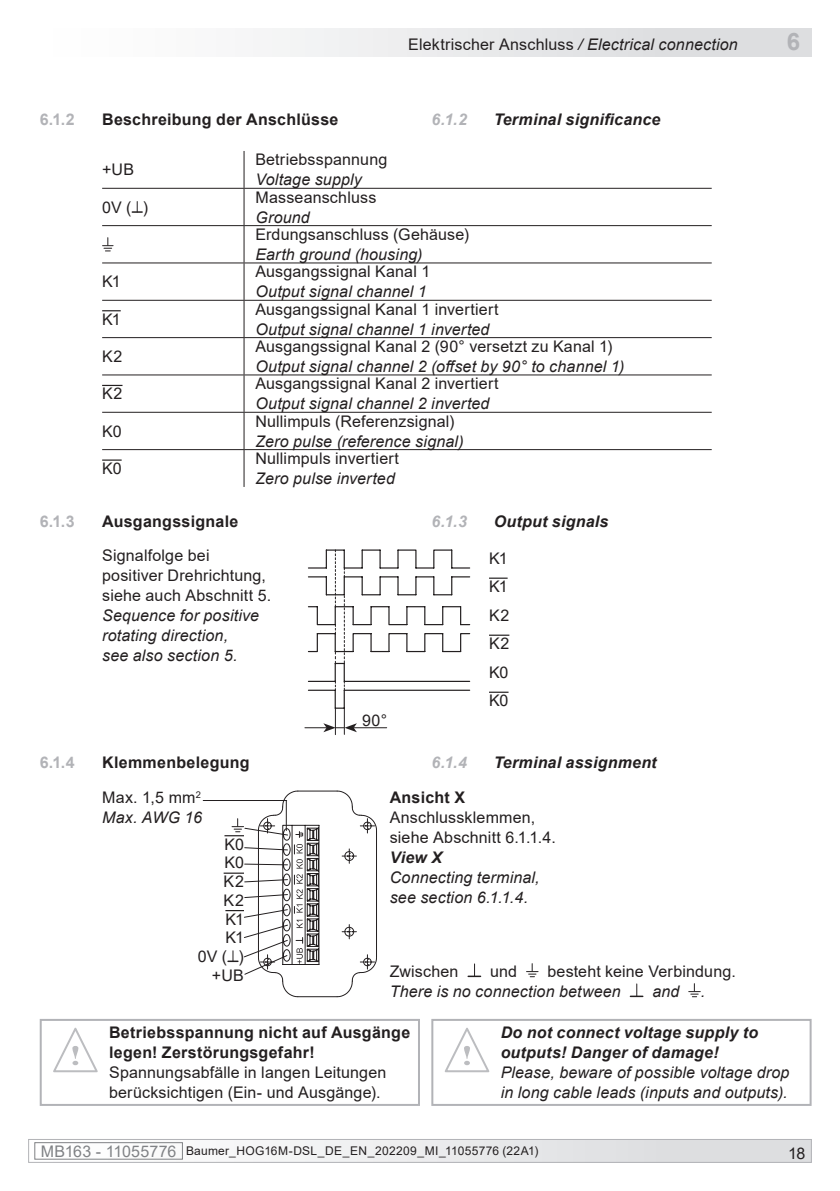
<style>
.page{position:relative;width:840px;height:1191px;background:#fff}
.page>*{position:absolute;margin:0;border:0;box-sizing:border-box;transform-origin:0 0}
.MB-Leiste_oben_recht{font:700 24px "Arial";color:#b2b3b7}
.DE_links{font:16px/20px "Arial";letter-spacing:.01em;color:#231f20}
.EN_links{font:italic 16px/20px "Arial";letter-spacing:.01em;color:#231f20}
.Achtung_DE{font:700 16px/20px "Arial";letter-spacing:.015em;color:#231f20}
.Kapitel_1-1-1_DE{font:700 16px "Arial";letter-spacing:.015em;color:#231f20}
.Kapitel_1-1-1_EN{font:italic 700 16px "Arial";letter-spacing:.01em;color:#231f20}
.Achtung_EN{font:italic 700 16px/20px "Arial";letter-spacing:.015em;color:#231f20}
.MB-Leiste_oben_recht-2{font:16px "Arial";letter-spacing:.01em;color:#231f20}
.DE_rechts{font:16px "Arial";letter-spacing:-.005em;color:#231f20}
.Kapitel_1-1-1_DE-2{font:700 16px "Arial";color:#b2b3b7}
.Kapitel_1-1-1_EN-2{font:italic 700 16px "Arial";color:#b2b3b7}
.t1{font:12px "Arial";letter-spacing:.025em;color:#231f20}
.s1{font-style:italic}
.s2{font-weight:700}
.s3{font-size:16px;color:#808285}
</style>
<div class="page">
<div style="left:29px;top:1139px;width:781px;height:23px;background:linear-gradient(to right,#f9f9f9,#dbdcdf)"></div>
<div style="left:35px;top:1142px;width:147px;height:17px;border:1px solid #808285"></div>
<div style="left:28px;top:1139px;width:783px;height:23px;border:1px solid #b2b3b7"></div>
<div style="left:28px;top:28px;width:783px;height:29px;background:linear-gradient(to right,#fff,#d8d9dc)"></div>
<svg style="left:53px;top:1027px;width:45px;height:45px"></svg>
<div style="left:40px;top:1019px;width:380px;height:87px;border:2px solid #b2b3b7"></div>
<svg style="left:444px;top:1028px;width:45px;height:44px"></svg>
<div style="left:431px;top:1019px;width:380px;height:87px;border:2px solid #b2b3b7"></div>
<svg style="left:468px;top:964px;width:12px;height:13px"></svg>
<svg style="left:526px;top:963px;width:11px;height:14px"></svg>
<svg style="left:630px;top:984px;width:12px;height:13px"></svg>
<svg style="left:688px;top:983px;width:12px;height:14px"></svg>
<svg style="left:223px;top:790px;width:154px;height:207px"></svg>
<hr style="left:203px;top:800px;width:83px;height:1px;background:#231f20">
<hr style="left:243px;top:151px;width:1px;height:37px;background:#231f20">
<hr style="left:102px;top:188px;width:142px;height:1px;background:#231f20">
<hr style="left:244px;top:188px;width:467px;height:1px;background:#231f20">
<hr style="left:243px;top:189px;width:1px;height:36px;background:#231f20">
<hr style="left:102px;top:225px;width:142px;height:1px;background:#231f20">
<hr style="left:244px;top:225px;width:467px;height:1px;background:#231f20">
<hr style="left:243px;top:226px;width:1px;height:36px;background:#231f20">
<hr style="left:102px;top:262px;width:142px;height:1px;background:#231f20">
<hr style="left:244px;top:262px;width:467px;height:1px;background:#231f20">
<hr style="left:243px;top:263px;width:1px;height:37px;background:#231f20">
<hr style="left:102px;top:300px;width:142px;height:1px;background:#231f20">
<hr style="left:244px;top:300px;width:467px;height:1px;background:#231f20">
<hr style="left:243px;top:301px;width:1px;height:36px;background:#231f20">
<hr style="left:102px;top:337px;width:142px;height:1px;background:#231f20">
<hr style="left:244px;top:337px;width:467px;height:1px;background:#231f20">
<hr style="left:243px;top:338px;width:1px;height:36px;background:#231f20">
<hr style="left:102px;top:374px;width:142px;height:1px;background:#231f20">
<hr style="left:244px;top:374px;width:467px;height:1px;background:#231f20">
<hr style="left:243px;top:375px;width:1px;height:37px;background:#231f20">
<hr style="left:102px;top:412px;width:142px;height:1px;background:#231f20">
<hr style="left:244px;top:412px;width:467px;height:1px;background:#231f20">
<hr style="left:243px;top:413px;width:1px;height:36px;background:#231f20">
<hr style="left:102px;top:449px;width:142px;height:1px;background:#231f20">
<hr style="left:244px;top:449px;width:467px;height:1px;background:#231f20">
<hr style="left:243px;top:450px;width:1px;height:37px;background:#231f20">
<svg style="left:132px;top:201px;width:10px;height:12px"></svg>
<svg style="left:102px;top:238px;width:11px;height:13px"></svg>
<svg style="left:102px;top:310px;width:19px;height:1px"></svg>
<svg style="left:102px;top:385px;width:20px;height:1px"></svg>
<hr style="left:102px;top:459px;width:20px;height:2px;background:#231f20">
<svg style="left:489px;top:577px;width:18px;height:2px"></svg>
<hr style="left:488px;top:634px;width:21px;height:2px;background:#231f20">
<hr style="left:488px;top:691px;width:20px;height:2px;background:#231f20">
<svg style="left:305px;top:549px;width:165px;height:185px"></svg>
<p class="MB-Leiste_oben_recht-2" style="left:408px;top:33px;width:331px">Elektrischer Anschluss <span class="s1">/ Electrical connection</span></p>
<p class="MB-Leiste_oben_recht" style="left:786px;top:24px;width:15px">6</p>
<p class="Kapitel_1-1-1_DE-2" style="left:40px;top:108px;width:37px">6.1.2</p>
<p class="Kapitel_1-1-1_DE" style="left:102px;top:108px;width:238px">Beschreibung der Anschlüsse</p>
<p class="Kapitel_1-1-1_EN-2" style="left:431px;top:109px;width:37px">6.1.2</p>
<p class="Kapitel_1-1-1_EN" style="left:493px;top:109px;width:168px">Terminal significance</p>
<p class="DE_links" style="left:102px;top:160px;width:34px">+UB</p>
<p class="DE_links" style="left:255px;top:150px;width:133px">Betriebsspannung</p>
<p class="EN_links" style="left:255px;top:170px;width:108px">Voltage supply</p>
<p class="DE_links" style="left:102px;top:197px;width:48px">0V ( )</p>
<p class="DE_links" style="left:102px;top:272px;width:20px">K1</p>
<p class="DE_links" style="left:102px;top:309px;width:20px">K1</p>
<p class="DE_links" style="left:102px;top:346px;width:22px">K2</p>
<p class="DE_links" style="left:102px;top:384px;width:22px">K2</p>
<p class="DE_links" style="left:102px;top:421px;width:21px">K0</p>
<p class="DE_links" style="left:102px;top:458px;width:21px">K0</p>
<p class="DE_links" style="left:255px;top:187px;width:122px">Masseanschluss</p>
<p class="EN_links" style="left:255px;top:207px;width:56px">Ground</p>
<p class="DE_links" style="left:255px;top:224px;width:215px">Erdungsanschluss (Gehäuse)</p>
<p class="EN_links" style="left:255px;top:245px;width:168px">Earth ground (housing)</p>
<p class="DE_links" style="left:255px;top:262px;width:176px">Ausgangssignal Kanal 1</p>
<p class="EN_links" style="left:255px;top:282px;width:173px">Output signal channel 1</p>
<p class="DE_links" style="left:255px;top:299px;width:244px">Ausgangssignal Kanal 1 invertiert</p>
<p class="EN_links" style="left:255px;top:319px;width:235px">Output signal channel 1 inverted</p>
<p class="DE_links" style="left:255px;top:336px;width:358px">Ausgangssignal Kanal 2 (90° versetzt zu Kanal 1)</p>
<p class="EN_links" style="left:255px;top:357px;width:370px">Output signal channel 2 (offset by 90° to channel 1)</p>
<p class="DE_links" style="left:255px;top:374px;width:244px">Ausgangssignal Kanal 2 invertiert</p>
<p class="EN_links" style="left:255px;top:394px;width:235px">Output signal channel 2 inverted</p>
<p class="DE_links" style="left:255px;top:411px;width:201px">Nullimpuls (Referenzsignal)</p>
<p class="EN_links" style="left:255px;top:431px;width:210px">Zero pulse (reference signal)</p>
<p class="DE_links" style="left:255px;top:448px;width:145px">Nullimpuls invertiert</p>
<p class="EN_links" style="left:255px;top:469px;width:141px">Zero pulse inverted</p>
<p class="Kapitel_1-1-1_DE-2" style="left:40px;top:510px;width:36px">6.1.3</p>
<p class="Kapitel_1-1-1_DE" style="left:102px;top:510px;width:138px">Ausgangssignale</p>
<p class="Kapitel_1-1-1_EN-2" style="left:431px;top:511px;width:37px">6.1.3</p>
<p class="Kapitel_1-1-1_EN" style="left:493px;top:511px;width:116px">Output signals</p>
<p class="DE_links" style="left:102px;top:545px;width:170px">Signalfolge bei positiver Drehrichtung, siehe auch Abschnitt 5.</p>
<p class="EN_links" style="left:102px;top:606px;width:158px">Sequence for positive rotating direction,<br>see also section 5.</p>
<p class="DE_links" style="left:362px;top:710px;width:27px">90°</p>
<p class="DE_links" style="left:488px;top:548px;width:20px">K1</p>
<p class="DE_links" style="left:488px;top:576px;width:20px">K1</p>
<p class="DE_links" style="left:488px;top:605px;width:22px">K2</p>
<p class="DE_links" style="left:488px;top:633px;width:22px">K2</p>
<p class="DE_links" style="left:488px;top:662px;width:21px">K0</p>
<p class="DE_links" style="left:488px;top:690px;width:21px">K0</p>
<p class="Kapitel_1-1-1_DE-2" style="left:40px;top:751px;width:36px">6.1.4</p>
<p class="Kapitel_1-1-1_DE" style="left:102px;top:751px;width:149px">Klemmenbelegung</p>
<p class="Kapitel_1-1-1_EN-2" style="left:431px;top:751px;width:37px">6.1.4</p>
<p class="Kapitel_1-1-1_EN" style="left:493px;top:751px;width:164px">Terminal assignment</p>
<p class="DE_links" style="left:102px;top:787px;width:100px">Max. 1,5 mm<sup>2</sup></p>
<p class="EN_links" style="left:102px;top:808px;width:101px">Max. AWG 16</p>
<p class="DE_rechts" style="left:224px;top:833px;width:21px">K0</p>
<p class="DE_rechts" style="left:224px;top:852px;width:21px">K0</p>
<p class="DE_rechts" style="left:223px;top:870px;width:22px">K2</p>
<p class="DE_rechts" style="left:223px;top:889px;width:22px">K2</p>
<p class="DE_rechts" style="left:225px;top:908px;width:20px">K1</p>
<p class="DE_rechts" style="left:225px;top:926px;width:20px">K1</p>
<p class="DE_rechts" style="left:198px;top:945px;width:48px">0V ( )</p>
<p class="DE_rechts" style="left:212px;top:964px;width:34px">+UB</p>
<p class="DE_links" style="left:389px;top:787px;width:168px"><span class="s2">Ansicht X<br></span>Anschlussklemmen, siehe Abschnitt 6.1.1.4.</p>
<p class="EN_links" style="left:389px;top:847px;width:151px"><span class="s2">View X<br></span>Connecting terminal, see section 6.1.1.4.</p>
<p class="DE_links" style="left:389px;top:961px;width:70px">Zwischen</p>
<p class="DE_links" style="left:490px;top:961px;width:29px">und</p>
<p class="DE_links" style="left:547px;top:961px;width:190px">besteht keine Verbindung.</p>
<p class="EN_links" style="left:389px;top:981px;width:232px">There is no connection between</p>
<p class="EN_links" style="left:652px;top:981px;width:28px">and</p>
<p class="EN_links" style="left:700px;top:981px;width:6px">.</p>
<p class="Achtung_DE" style="left:109px;top:1022px;width:302px">Betriebsspannung nicht auf Ausgänge legen! Zerstörungsgefahr!</p>
<p class="DE_links" style="left:109px;top:1062px;width:279px">Spannungsabfälle in langen Leitungen berücksichtigen (Ein- und Ausgänge).</p>
<p class="Achtung_EN" style="left:500px;top:1023px;width:259px">Do not connect voltage supply to outputs! Danger of damage!</p>
<p class="EN_links" style="left:500px;top:1062px;width:290px">Please, beware of possible voltage drop in long cable leads (inputs and outputs).</p>
<p class="t1" style="left:41px;top:1143px;width:499px"><span class="s3">MB163 - 11055776</span> Baumer_HOG16M-DSL_DE_EN_202209_MI_11055776 (22A1)</p>
<p class="DE_links" style="left:787px;top:1143px;width:19px">18</p>
</div>
